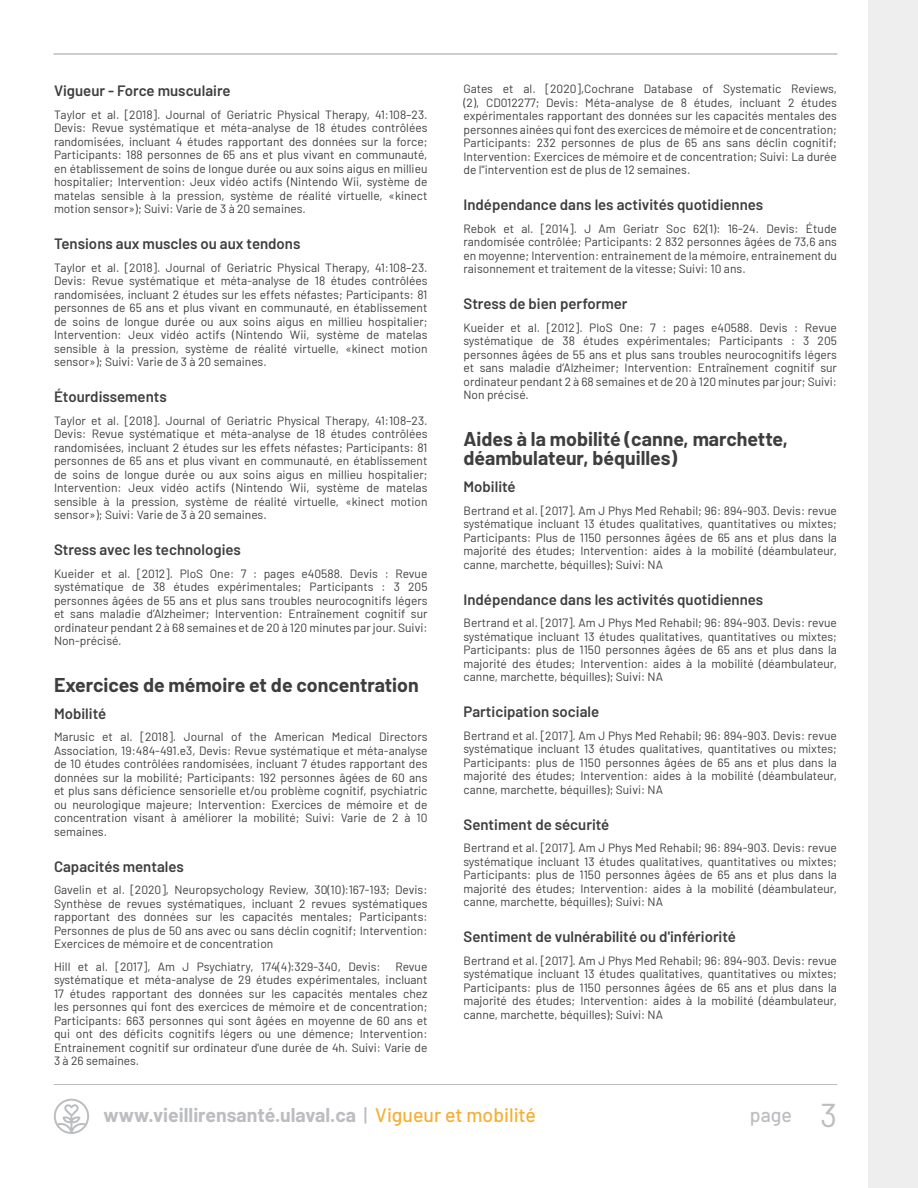
<style>
.page{position:relative;width:918px;height:1188px;background:#fff}
.page>*{position:absolute;margin:0;border:0;box-sizing:border-box;transform-origin:0 0}
.t1{font:700 19.5px/19.5px "Barlow";color:#3e3e3f}
.t2{font:700 19.5px "Barlow";color:#bcbdc0}
.t3{font:500 19.5px "Barlow";color:#bcbdc0}
.t4{font:600 15px "Barlow";color:#3e3e3f}
.t5{font:12px/13.5px "Barlow";color:#3e3e3f;text-align:justify}
.s1{font-weight:500}
.s2{font-weight:500;color:#f4af34}
.s3{font-weight:400;font-size:33px}
</style>
<div class="page">
<hr style="left:54px;top:1084px;width:783px;height:1px;background:#bcbdc0">
<svg style="left:54px;top:1099px;width:35px;height:35px"></svg>
<div style="left:868px;top:0;width:50px;height:1188px;background:#eeeeef"></div>
<hr style="left:54px;top:53px;width:783px;height:2px;background:#bcbdc0">
<p class="t4" style="left:54px;top:80px;width:178px">Vigueur - Force musculaire</p>
<p class="t5" style="left:54px;top:107px;width:375px">Taylor et al. [2018]. Journal of Geriatric Physical Therapy, 41:108–23.<br>Devis: Revue systématique et méta-analyse de 18 études contrôlées randomisées, incluant 4 études rapportant des données sur la force; Participants: 188 personnes de 65 ans et plus vivant en communauté, en établissement de soins de longue durée ou aux soins aigus en millieu hospitalier; Intervention: Jeux vidéo actifs (Nintendo Wii, système de matelas sensible à la pression, système de réalité virtuelle, «kinect motion sensor»); Suivi: Varie de 3 à 20 semaines.</p>
<p class="t4" style="left:54px;top:233px;width:248px">Tensions aux muscles ou aux tendons</p>
<p class="t5" style="left:54px;top:260px;width:375px">Taylor et al. [2018]. Journal of Geriatric Physical Therapy, 41:108–23.<br>Devis: Revue systématique et méta-analyse de 18 études contrôlées randomisées, incluant 2 études sur les effets néfastes; Participants: 81 personnes de 65 ans et plus vivant en communauté, en établissement de soins de longue durée ou aux soins aigus en millieu hospitalier; Intervention: Jeux vidéo actifs (Nintendo Wii, système de matelas sensible à la pression, système de réalité virtuelle, «kinect motion sensor»); Suivi: Varie de 3 à 20 semaines.</p>
<p class="t4" style="left:54px;top:386px;width:114px">Étourdissements</p>
<p class="t5" style="left:54px;top:413px;width:375px">Taylor et al. [2018]. Journal of Geriatric Physical Therapy, 41:108–23.<br>Devis: Revue systématique et méta-analyse de 18 études contrôlées randomisées, incluant 2 études sur les effets néfastes; Participants: 81 personnes de 65 ans et plus vivant en communauté, en établissement de soins de longue durée ou aux soins aigus en millieu hospitalier; Intervention: Jeux vidéo actifs (Nintendo Wii, système de matelas sensible à la pression, système de réalité virtuelle, «kinect motion sensor»); Suivi: Varie de 3 à 20 semaines.</p>
<p class="t4" style="left:54px;top:539px;width:188px">Stress avec les technologies</p>
<p class="t5" style="left:54px;top:566px;width:375px">Kueider et al. [2012]. PloS One: 7 : pages e40588. Devis : Revue systématique de 38 études expérimentales; Participants : 3 205 personnes âgées de 55 ans et plus sans troubles neurocognitifs légers et sans maladie d’Alzheimer; Intervention: Entraînement cognitif sur ordinateur pendant 2 à 68 semaines et de 20 à 120 minutes par jour. Suivi:<br>Non-précisé.</p>
<h1 class="t1" style="left:54px;top:673px;width:366px">Exercices de mémoire et de concentration</h1>
<p class="t4" style="left:54px;top:702px;width:54px">Mobilité</p>
<p class="t5" style="left:54px;top:729px;width:375px">Marusic et al. [2018]. Journal of the American Medical Directors Association, 19:484-491.e3, Devis: Revue systématique et méta-analyse de 10 études contrôlées randomisées, incluant 7 études rapportant des données sur la mobilité; Participants: 192 personnes âgées de 60 ans et plus sans déficience sensorielle et/ou problème cognitif, psychiatric ou neurologique majeure; Intervention: Exercices de mémoire et de concentration visant à améliorer la mobilité; Suivi: Varie de 2 à 10 semaines.</p>
<p class="t4" style="left:54px;top:855px;width:131px">Capacités mentales</p>
<p class="t5" style="left:54px;top:882px;width:375px">Gavelin et al. [2020], Neuropsychology Review, 30(10):167-193; Devis:<br>Synthèse de revues systématiques, incluant 2 revues systématiques rapportant des données sur les capacités mentales; Participants:<br>Personnes de plus de 50 ans avec ou sans déclin cognitif; Intervention:<br>Exercices de mémoire et de concentration</p>
<p class="t5" style="left:54px;top:959px;width:375px">Hill et al. [2017], Am J Psychiatry, 174(4):329-340, Devis: Revue systématique et méta-analyse de 29 études expérimentales, incluant 17 études rapportant des données sur les capacités mentales chez les personnes qui font des exercices de mémoire et de concentration; Participants: 663 personnes qui sont âgées en moyenne de 60 ans et qui ont des déficits cognitifs légers ou une démence; Intervention:<br>Entrainement cognitif sur ordinateur d'une durée de 4h. Suivi: Varie de 3 à 26 semaines.</p>
<p class="t5" style="left:464px;top:81px;width:375px">Gates et al. [2020],Cochrane Database of Systematic Reviews, (2), CD012277; Devis: Méta-analyse de 8 études, incluant 2 études expérimentales rapportant des données sur les capacités mentales des personnes ainées qui font des exercices de mémoire et de concentration; Participants: 232 personnes de plus de 65 ans sans déclin cognitif; Intervention: Exercices de mémoire et de concentration; Suivi: La durée de l''intervention est de plus de 12 semaines.</p>
<p class="t4" style="left:464px;top:194px;width:301px">Indépendance dans les activités quotidiennes</p>
<p class="t5" style="left:464px;top:221px;width:375px">Rebok et al. [2014]. J Am Geriatr Soc 62(1): 16-24. Devis: Étude randomisée contrôlée; Participants: 2 832 personnes âgées de 73,6 ans en moyenne; Intervention: entrainement de la mémoire, entrainement du raisonnement et traitement de la vitesse; Suivi: 10 ans.</p>
<p class="t4" style="left:464px;top:293px;width:166px">Stress de bien performer</p>
<p class="t5" style="left:464px;top:320px;width:375px">Kueider et al. [2012]. PloS One: 7 : pages e40588. Devis : Revue systématique de 38 études expérimentales; Participants : 3 205 personnes âgées de 55 ans et plus sans troubles neurocognitifs légers et sans maladie d’Alzheimer; Intervention: Entraînement cognitif sur ordinateur pendant 2 à 68 semaines et de 20 à 120 minutes par jour; Suivi:<br>Non précisé.</p>
<h1 class="t1" style="left:464px;top:427px;width:326px">Aides à la mobilité (canne, marchette, déambulateur, béquilles)</h1>
<p class="t4" style="left:464px;top:476px;width:54px">Mobilité</p>
<p class="t5" style="left:464px;top:503px;width:375px">Bertrand et al. [2017]. Am J Phys Med Rehabil; 96: 894-903. Devis: revue systématique incluant 13 études qualitatives, quantitatives ou mixtes; Participants: Plus de 1150 personnes âgées de 65 ans et plus dans la majorité des études; Intervention: aides à la mobilité (déambulateur, canne, marchette, béquilles); Suivi: NA</p>
<p class="t4" style="left:464px;top:588px;width:301px">Indépendance dans les activités quotidiennes</p>
<p class="t5" style="left:464px;top:615px;width:375px">Bertrand et al. [2017]. Am J Phys Med Rehabil; 96: 894-903. Devis: revue systématique incluant 13 études qualitatives, quantitatives ou mixtes; Participants: plus de 1150 personnes âgées de 65 ans et plus dans la majorité des études; Intervention: aides à la mobilité (déambulateur, canne, marchette, béquilles); Suivi: NA</p>
<p class="t4" style="left:464px;top:701px;width:137px">Participation sociale</p>
<p class="t5" style="left:464px;top:728px;width:375px">Bertrand et al. [2017]. Am J Phys Med Rehabil; 96: 894-903. Devis: revue systématique incluant 13 études qualitatives, quantitatives ou mixtes; Participants: plus de 1150 personnes âgées de 65 ans et plus dans la majorité des études; Intervention: aides à la mobilité (déambulateur, canne, marchette, béquilles); Suivi: NA</p>
<p class="t4" style="left:464px;top:813px;width:147px">Sentiment de sécurité</p>
<p class="t5" style="left:464px;top:840px;width:375px">Bertrand et al. [2017]. Am J Phys Med Rehabil; 96: 894-903. Devis: revue systématique incluant 13 études qualitatives, quantitatives ou mixtes; Participants: plus de 1150 personnes âgées de 65 ans et plus dans la majorité des études; Intervention: aides à la mobilité (déambulateur, canne, marchette, béquilles); Suivi: NA</p>
<p class="t4" style="left:464px;top:926px;width:274px">Sentiment de vulnérabilité ou d'infériorité</p>
<p class="t5" style="left:464px;top:953px;width:375px">Bertrand et al. [2017]. Am J Phys Med Rehabil; 96: 894-903. Devis: revue systématique incluant 13 études qualitatives, quantitatives ou mixtes; Participants: plus de 1150 personnes âgées de 65 ans et plus dans la majorité des études; Intervention: aides à la mobilité (déambulateur, canne, marchette, béquilles); Suivi: NA</p>
<h1 class="t2" style="left:104px;top:1101px;width:434px">www.vieillirensanté.ulaval.ca <span class="s1">|</span> <span class="s2">Vigueur et mobilité</span></h1>
<h1 class="t3" style="left:750px;top:1101px;width:89px">page <span class="s3">3</span></h1>
</div>
